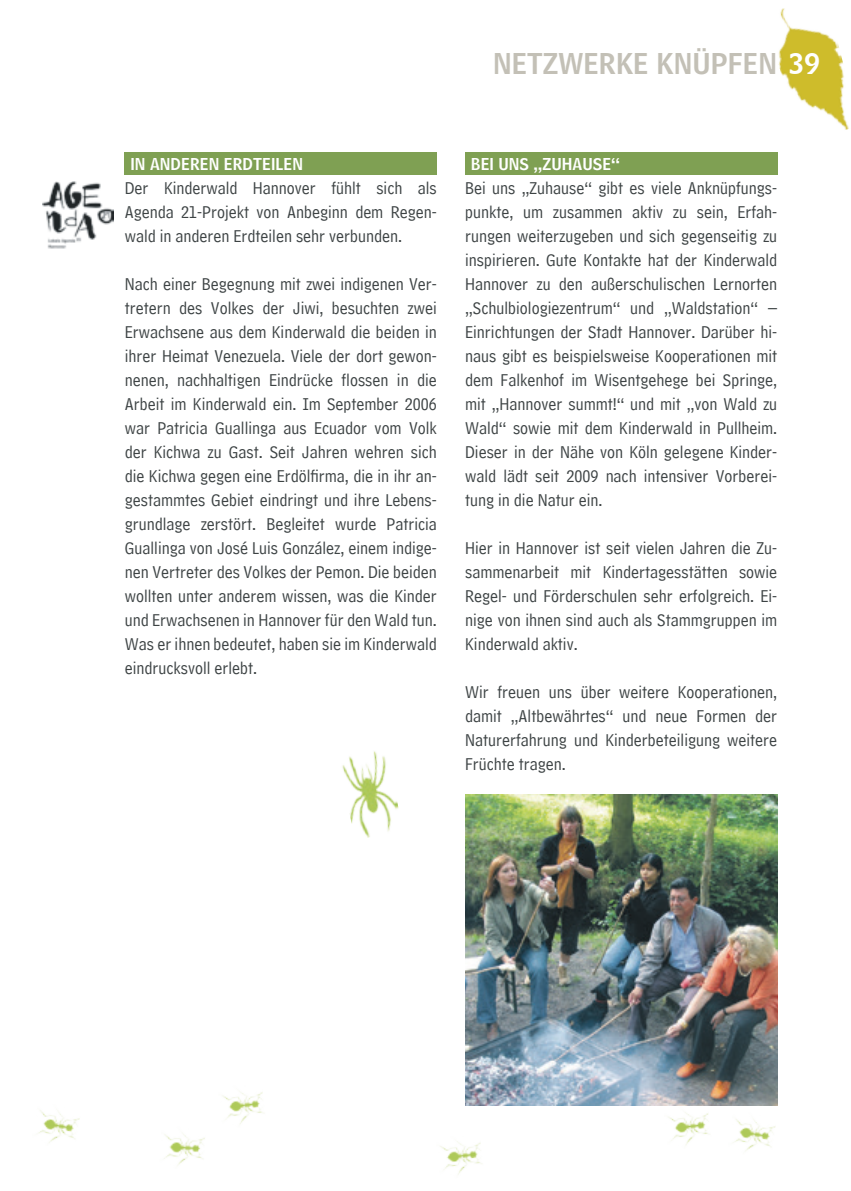
<style>
.page{position:relative;width:851px;height:1191px;background:#fff}
.page>*{position:absolute;margin:0;border:0;box-sizing:border-box;transform-origin:0 0}
.t1{font:28px "HM Headline";color:#c3c0b6}
.t2{font:18px/24px "HM Comment";color:#3d4344;text-align:justify}
.t3{font:16px "HM Headline";color:#fff}
.s1{color:#fff}
</style>
<div class="page">
<img style="left:778px;top:8px;width:71px;height:122px">
<img style="left:465px;top:794px;width:312px;height:312px">
<div style="left:125px;top:152px;width:312px;height:22px;background:#7fa053"></div>
<div style="left:465px;top:152px;width:312px;height:22px;background:#7fa053"></div>
<img style="left:42px;top:181px;width:72px;height:68px">
<img style="left:342px;top:751px;width:57px;height:87px">
<img style="left:38px;top:1110px;width:42px;height:33px">
<img style="left:663px;top:1103px;width:49px;height:42px">
<img style="left:222px;top:1092px;width:41px;height:32px">
<img style="left:440px;top:1141px;width:42px;height:34px">
<img style="left:734px;top:1119px;width:42px;height:32px">
<img style="left:164px;top:1134px;width:41px;height:31px">
<h1 class="t1" style="left:493px;top:39px;width:328px">NETZWERKE KNÜPFEN <span class="s1">39</span></h1>
<p class="t3" style="left:130px;top:150px;width:174px">IN ANDEREN ERDTEILEN</p>
<p class="t2" style="left:125px;top:172px;width:313px">Der Kinderwald Hannover fühlt sich als Agenda 21-Projekt von Anbeginn dem Regen&shy;wald in anderen Erdteilen sehr verbunden.</p>
<p class="t2" style="left:125px;top:268px;width:313px">Nach einer Begegnung mit zwei indigenen Ver&shy;tretern des Volkes der Jiwi, besuchten zwei Erwachsene aus dem Kinderwald die beiden in ihrer Heimat Venezuela. Viele der dort gewon&shy;nenen, nachhaltigen Eindrücke flossen in die Arbeit im Kinderwald ein. Im September 2006 war Patricia Guallinga aus Ecuador vom Volk der Kichwa zu Gast. Seit Jahren wehren sich die Kichwa gegen eine Erdölfirma, die in ihr an&shy;gestammtes Gebiet eindringt und ihre Lebens&shy;grundlage zerstört. Begleitet wurde Patricia Guallinga von José Luis González, einem indige&shy;nen Vertreter des Volkes der Pemon. Die beiden wollten unter anderem wissen, was die Kinder und Erwachsenen in Hannover für den Wald tun.<br>Was er ihnen bedeutet, haben sie im Kinderwald eindrucksvoll erlebt.</p>
<p class="t3" style="left:471px;top:150px;width:151px">BEI UNS „ZUHAUSE“</p>
<p class="t2" style="left:465px;top:172px;width:313px">Bei uns „Zuhause“ gibt es viele Anknüpfungs&shy;punkte, um zusammen aktiv zu sein, Erfah&shy;rungen weiterzugeben und sich gegenseitig zu inspirieren. Gute Kontakte hat der Kinderwald Hannover zu den außerschulischen Lernorten „Schulbiologiezentrum“ und „Waldstation“ – Einrichtungen der Stadt Hannover. Darüber hi&shy;naus gibt es beispielsweise Kooperationen mit dem Falkenhof im Wisentgehege bei Springe, mit „Hannover summt!“ und mit „von Wald zu Wald“ sowie mit dem Kinderwald in Pullheim.<br>Dieser in der Nähe von Köln gelegene Kinder&shy;wald lädt seit 2009 nach intensiver Vorberei&shy;tung in die Natur ein.</p>
<p class="t2" style="left:465px;top:532px;width:313px">Hier in Hannover ist seit vielen Jahren die Zu&shy;sammenarbeit mit Kindertagesstätten sowie Regel- und Förderschulen sehr erfolgreich. Ei&shy;nige von ihnen sind auch als Stammgruppen im Kinderwald aktiv.</p>
<p class="t2" style="left:465px;top:676px;width:313px">Wir freuen uns über weitere Kooperationen, damit „Altbewährtes“ und neue Formen der Naturerfahrung und Kinderbeteiligung weitere Früchte tragen.</p>
</div>
